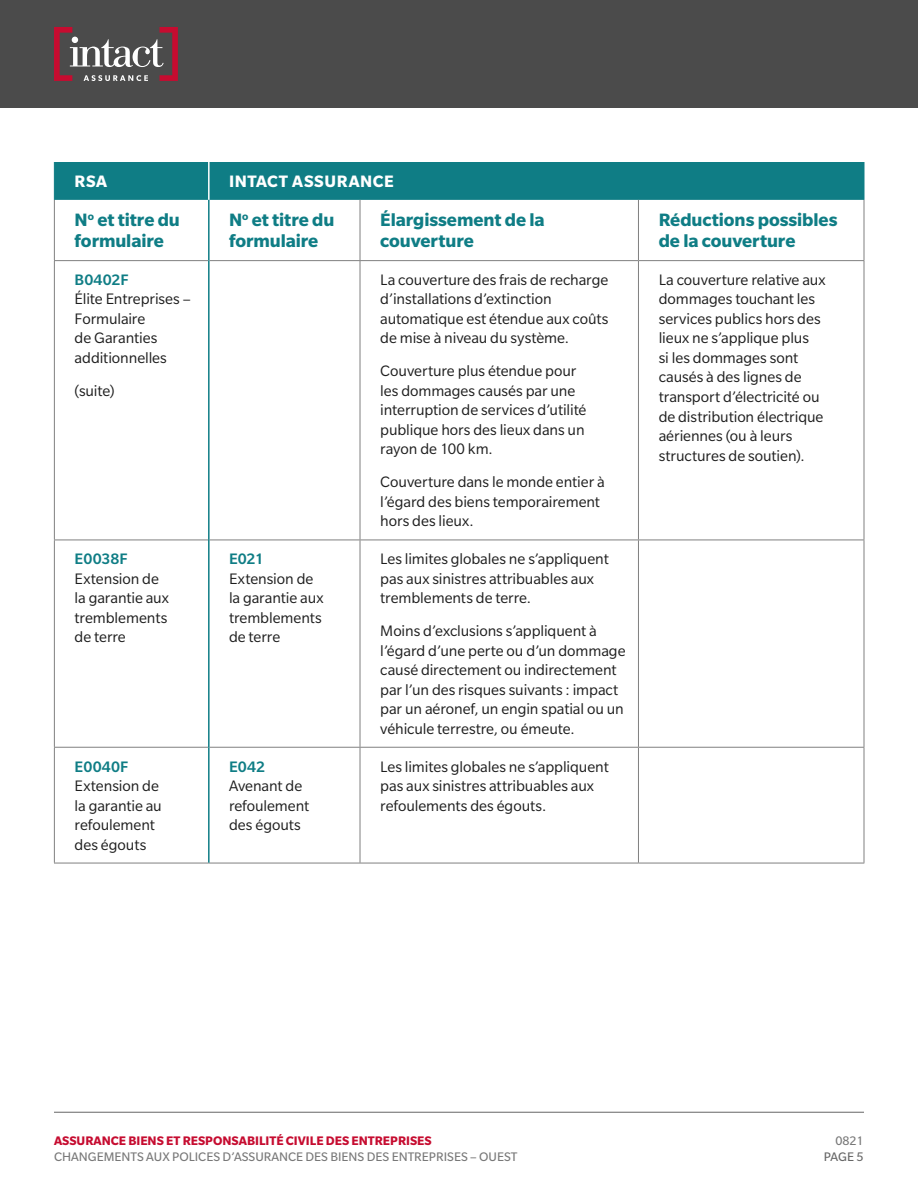
<style>
.page{position:relative;width:918px;height:1188px;background:#fff}
.page>*{position:absolute;margin:0;border:0;box-sizing:border-box;transform-origin:0 0}
.t1{font:700 19.5px/21px "Slate Std";letter-spacing:-.005em;color:#0f7d85}
.t2{font:700 18px "Slate Std";letter-spacing:.03em;color:#fff}
.Body__Table{font:16.5px/19.5px "Slate Std";letter-spacing:-.005em;color:#1e1e1e}
.t3{font:13.5px "Slate Std";color:#787878}
.t4{font:700 13.5px "Slate Std";color:#c60c30}
.t5{font:13.5px "Slate Std";color:#666}
.s1{font-weight:500;color:#0f7d85}
</style>
<div class="page">
<div style="left:0;top:0;width:918px;height:108px;background:#4b4b4b"></div>
<hr style="left:54px;top:1112px;width:810px;height:1px;background:#666">
<svg style="left:54px;top:27px;width:124px;height:54px"></svg>
<div style="left:55px;top:162px;width:809px;height:38px;background:#0f7d85"></div>
<hr style="left:208px;top:162px;width:2px;height:38px;background:#fff">
<hr style="left:360px;top:200px;width:1px;height:60px;background:#808080">
<hr style="left:638px;top:200px;width:1px;height:60px;background:#808080">
<hr style="left:864px;top:200px;width:1px;height:60px;background:#808080">
<hr style="left:210px;top:260px;width:150px;height:1px;background:#808080">
<hr style="left:360px;top:260px;width:278px;height:1px;background:#808080">
<hr style="left:360px;top:261px;width:1px;height:279px;background:#808080">
<hr style="left:638px;top:260px;width:226px;height:1px;background:#808080">
<hr style="left:638px;top:261px;width:1px;height:279px;background:#808080">
<hr style="left:864px;top:261px;width:1px;height:279px;background:#808080">
<hr style="left:210px;top:540px;width:150px;height:1px;background:#808080">
<hr style="left:360px;top:540px;width:278px;height:1px;background:#808080">
<hr style="left:360px;top:540px;width:1px;height:207px;background:#808080">
<hr style="left:638px;top:540px;width:226px;height:1px;background:#808080">
<hr style="left:638px;top:540px;width:1px;height:207px;background:#808080">
<hr style="left:864px;top:540px;width:1px;height:207px;background:#808080">
<hr style="left:210px;top:747px;width:150px;height:1px;background:#808080">
<hr style="left:360px;top:747px;width:278px;height:1px;background:#808080">
<hr style="left:360px;top:748px;width:1px;height:115px;background:#808080">
<hr style="left:638px;top:747px;width:226px;height:1px;background:#808080">
<hr style="left:638px;top:748px;width:1px;height:115px;background:#808080">
<hr style="left:864px;top:748px;width:1px;height:115px;background:#808080">
<hr style="left:209px;top:863px;width:151px;height:1px;background:#808080">
<hr style="left:360px;top:863px;width:278px;height:1px;background:#808080">
<hr style="left:638px;top:863px;width:226px;height:1px;background:#808080">
<hr style="left:54px;top:200px;width:1px;height:60px;background:#808080">
<hr style="left:54px;top:260px;width:154px;height:1px;background:#808080">
<hr style="left:54px;top:261px;width:1px;height:279px;background:#808080">
<hr style="left:54px;top:540px;width:154px;height:1px;background:#808080">
<hr style="left:54px;top:540px;width:1px;height:207px;background:#808080">
<hr style="left:54px;top:747px;width:154px;height:1px;background:#808080">
<hr style="left:54px;top:748px;width:1px;height:115px;background:#808080">
<hr style="left:54px;top:863px;width:155px;height:1px;background:#808080">
<hr style="left:54px;top:162px;width:1px;height:38px;background:#0f7d85">
<hr style="left:864px;top:162px;width:1px;height:38px;background:#0f7d85">
<hr style="left:208px;top:200px;width:2px;height:61px;background:#0f7d85">
<hr style="left:208px;top:261px;width:2px;height:279px;background:#0f7d85">
<hr style="left:208px;top:540px;width:2px;height:207px;background:#0f7d85">
<hr style="left:208px;top:747px;width:2px;height:116px;background:#0f7d85">
<h1 class="t2" style="left:75px;top:171px;width:34px">RSA</h1>
<h1 class="t2" style="left:229px;top:171px;width:166px">INTACT ASSURANCE</h1>
<h2 class="t1" style="left:75px;top:209px;width:107px">N<sup>o</sup> et titre du formulaire</h2>
<h2 class="t1" style="left:229px;top:209px;width:107px">N<sup>o</sup> et titre du formulaire</h2>
<h2 class="t1" style="left:380px;top:209px;width:166px">Élargissement de la couverture</h2>
<h2 class="t1" style="left:659px;top:209px;width:180px">Réductions possibles de la couverture</h2>
<p class="Body__Table" style="left:75px;top:270px;width:118px"><span class="s1">B0402F<br></span>Élite Entreprises –<br>Formulaire<br>de Garanties additionnelles</p>
<p class="Body__Table" style="left:75px;top:381px;width:42px">(suite)</p>
<p class="Body__Table" style="left:380px;top:270px;width:230px">La couverture des frais de recharge d’installations d’extinction automatique est étendue aux coûts de mise à niveau du système.</p>
<p class="Body__Table" style="left:380px;top:361px;width:208px">Couverture plus étendue pour les dommages causés par une interruption de services d’utilité publique hors des lieux dans un rayon de 100 km.</p>
<p class="Body__Table" style="left:380px;top:472px;width:226px">Couverture dans le monde entier à l’égard des biens temporairement hors des lieux.</p>
<p class="Body__Table" style="left:659px;top:270px;width:168px">La couverture relative aux dommages touchant les services publics hors des lieux ne s’applique plus<br>si les dommages sont causés à des lignes de transport d’électricité ou de distribution électrique aériennes (ou à leurs structures de soutien).</p>
<p class="Body__Table" style="left:75px;top:549px;width:96px"><span class="s1">E0038F<br></span>Extension de la garantie aux tremblements de terre</p>
<p class="Body__Table" style="left:229px;top:549px;width:96px"><span class="s1">E021<br></span>Extension de la garantie aux tremblements de terre</p>
<p class="Body__Table" style="left:380px;top:549px;width:230px">Les limites globales ne s’appliquent pas aux sinistres attribuables aux tremblements de terre.</p>
<p class="Body__Table" style="left:380px;top:621px;width:247px">Moins d’exclusions s’appliquent à l’égard d’une perte ou d’un dommage causé directement ou indirectement par l’un des risques suivants : impact par un aéronef, un engin spatial ou un véhicule terrestre, ou émeute.</p>
<p class="Body__Table" style="left:75px;top:757px;width:89px"><span class="s1">E0040F<br></span>Extension de la garantie au refoulement des égouts</p>
<p class="Body__Table" style="left:229px;top:757px;width:82px"><span class="s1">E042<br></span>Avenant de refoulement des égouts</p>
<p class="Body__Table" style="left:380px;top:757px;width:230px">Les limites globales ne s’appliquent pas aux sinistres attribuables aux refoulements des égouts.</p>
<p class="t4" style="left:54px;top:1133px;width:379px">ASSURANCE BIENS ET RESPONSABILITÉ CIVILE DES ENTREPRISES</p>
<p class="t3" style="left:54px;top:1150px;width:465px">CHANGEMENTS AUX POLICES D’ASSURANCE DES BIENS DES ENTREPRISES – OUEST</p>
<p class="t3" style="left:835px;top:1134px;width:30px">0821</p>
<p class="t5" style="left:824px;top:1150px;width:41px">PAGE 5</p>
</div>
